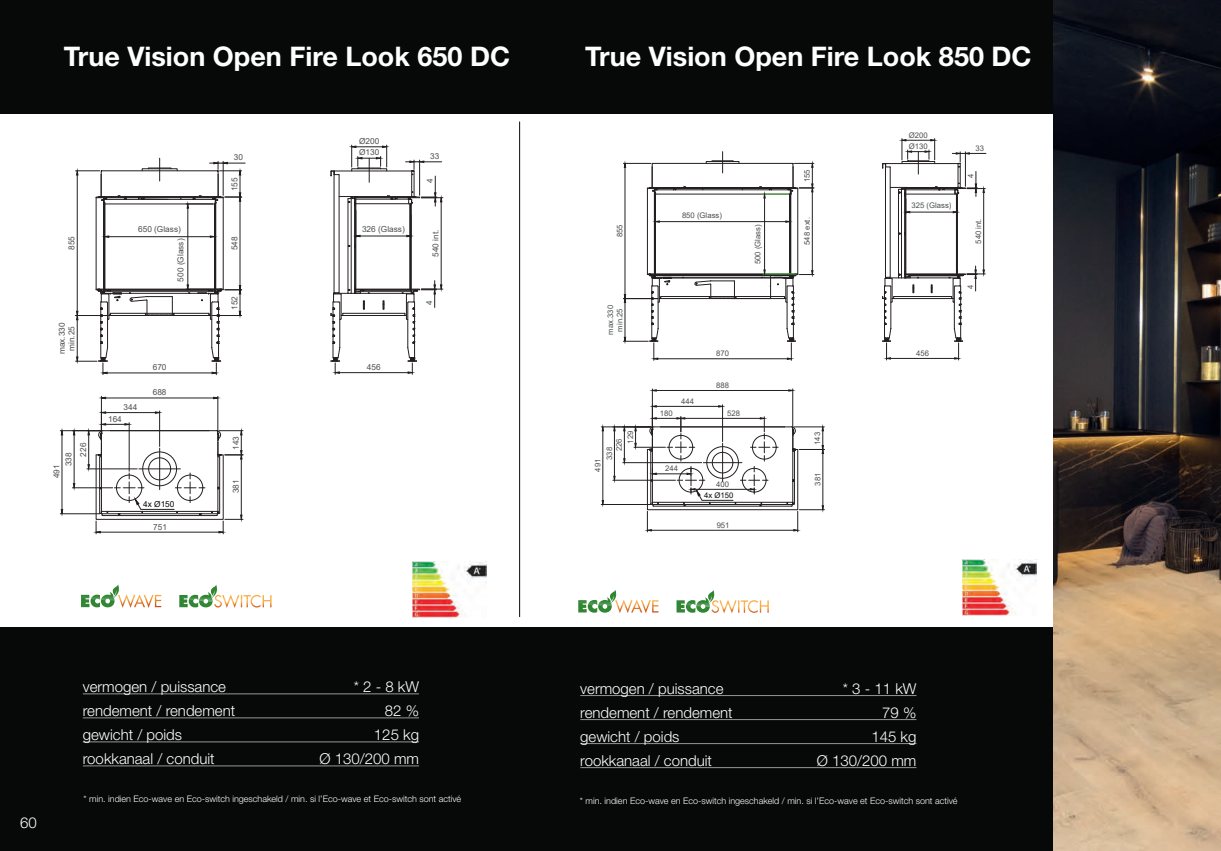
<style>
.page{position:relative;width:1221px;height:851px;background:#fff}
.page>*{position:absolute;margin:0;border:0;box-sizing:border-box;transform-origin:0 0}
.t1{font:700 27px "Helvetica Neue LT Std";color:#fff}
.t2{font:300 15px "Helvetica Neue LT Std";color:#fff}
.t3{font:300 9px "Helvetica Neue LT Std";color:#fff}
.t4{font:8.25px/9.9px "Arial";color:#4b4e50;text-align:center}
.t5{font:8.25px "Arial";color:#030505}
.t6{font:7.65px/9.3px "Arial";color:#4b4e50;text-align:center}
.t7{font:7.65px "Arial";color:#030505}
</style>
<div class="page">
<div style="left:0;top:0;width:1220px;height:850px;background:#070909"></div>
<div style="left:0;top:114px;width:1220px;height:512px;background:#fff"></div>
<img style="left:1053px;top:0;width:167px;height:850px">
<img style="left:412px;top:561px;width:74px;height:56px">
<hr style="left:519px;top:121px;width:1px;height:496px;background:#070909">
<img style="left:962px;top:559px;width:74px;height:56px">
<svg style="left:179px;top:584px;width:92px;height:24px"></svg>
<svg style="left:81px;top:584px;width:80px;height:24px"></svg>
<svg style="left:676px;top:590px;width:92px;height:23px"></svg>
<svg style="left:578px;top:590px;width:80px;height:23px"></svg>
<hr style="left:214px;top:204px;width:1px;height:85px;background:#231f20">
<hr style="left:104px;top:204px;width:1px;height:85px;background:#231f20">
<hr style="left:96px;top:198px;width:1px;height:91px;background:#231f20">
<hr style="left:103px;top:198px;width:1px;height:91px;background:#231f20">
<hr style="left:223px;top:198px;width:1px;height:91px;background:#231f20">
<hr style="left:215px;top:198px;width:1px;height:91px;background:#231f20">
<hr style="left:77px;top:175px;width:1px;height:136px;background:#231f20">
<hr style="left:240px;top:201px;width:1px;height:84px;background:#231f20">
<hr style="left:101px;top:396px;width:1px;height:36px;background:#231f20">
<hr style="left:217px;top:396px;width:1px;height:36px;background:#231f20">
<hr style="left:106px;top:397px;width:107px;height:1px;background:#231f20">
<hr style="left:60px;top:430px;width:40px;height:1px;background:#231f20">
<hr style="left:60px;top:513px;width:40px;height:1px;background:#231f20">
<hr style="left:62px;top:435px;width:1px;height:74px;background:#231f20">
<svg style="left:60px;top:430px;width:3px;height:5px"></svg>
<svg style="left:60px;top:508px;width:3px;height:6px"></svg>
<svg style="left:72px;top:411px;width:171px;height:122px"></svg>
<hr style="left:109px;top:236px;width:101px;height:1px;background:#231f20">
<svg style="left:105px;top:235px;width:4px;height:3px"></svg>
<svg style="left:209px;top:235px;width:5px;height:3px"></svg>
<svg style="left:330px;top:145px;width:113px;height:229px"></svg>
<hr style="left:187px;top:208px;width:1px;height:77px;background:#231f20">
<svg style="left:76px;top:158px;width:169px;height:51px"></svg>
<svg style="left:76px;top:284px;width:166px;height:90px"></svg>
<hr style="left:655px;top:194px;width:1px;height:80px;background:#231f20">
<hr style="left:789px;top:194px;width:1px;height:80px;background:#231f20">
<hr style="left:647px;top:188px;width:1px;height:86px;background:#231f20">
<hr style="left:654px;top:188px;width:1px;height:86px;background:#231f20">
<hr style="left:797px;top:188px;width:1px;height:86px;background:#231f20">
<hr style="left:790px;top:194px;width:1px;height:80px;background:#231f20">
<hr style="left:624px;top:167px;width:1px;height:127px;background:#231f20">
<hr style="left:812px;top:192px;width:1px;height:78px;background:#231f20">
<hr style="left:652px;top:389px;width:1px;height:39px;background:#231f20">
<hr style="left:792px;top:389px;width:1px;height:39px;background:#231f20">
<hr style="left:656px;top:390px;width:132px;height:1px;background:#231f20">
<svg style="left:651px;top:389px;width:6px;height:3px"></svg>
<svg style="left:788px;top:389px;width:5px;height:3px"></svg>
<hr style="left:613px;top:480px;width:62px;height:1px;background:#231f20">
<hr style="left:614px;top:431px;width:1px;height:45px;background:#231f20">
<svg style="left:613px;top:427px;width:3px;height:4px"></svg>
<svg style="left:613px;top:475px;width:3px;height:6px"></svg>
<hr style="left:601px;top:426px;width:50px;height:1px;background:#231f20">
<hr style="left:601px;top:504px;width:50px;height:1px;background:#231f20">
<hr style="left:602px;top:431px;width:1px;height:69px;background:#231f20">
<svg style="left:601px;top:426px;width:3px;height:5px"></svg>
<svg style="left:601px;top:499px;width:3px;height:5px"></svg>
<svg style="left:622px;top:405px;width:202px;height:126px"></svg>
<svg style="left:882px;top:139px;width:103px;height:221px"></svg>
<hr style="left:764px;top:198px;width:1px;height:72px;background:#231f20">
<svg style="left:623px;top:152px;width:190px;height:71px"></svg>
<svg style="left:623px;top:269px;width:190px;height:91px"></svg>
<hr style="left:83px;top:693px;width:336px;height:1px;background:#939598">
<hr style="left:83px;top:717px;width:336px;height:1px;background:#939598">
<hr style="left:83px;top:741px;width:336px;height:1px;background:#939598">
<hr style="left:83px;top:765px;width:336px;height:1px;background:#939598">
<hr style="left:580px;top:695px;width:336px;height:1px;background:#939598">
<hr style="left:580px;top:719px;width:336px;height:1px;background:#939598">
<hr style="left:580px;top:743px;width:336px;height:1px;background:#939598">
<hr style="left:580px;top:767px;width:336px;height:1px;background:#939598">
<h1 class="t1" style="left:64px;top:40px;width:448px">True Vision Open Fire Look 650 DC</h1>
<h1 class="t1" style="left:585px;top:40px;width:448px">True Vision Open Fire Look 850 DC</h1>
<p class="t4" style="left:359px;top:136px;width:22px">Ø200</p>
<p class="t4" style="left:359px;top:147px;width:22px">Ø130</p>
<p class="t4" style="left:234px;top:152px;width:11px">30</p>
<p class="t4" style="left:430px;top:151px;width:11px">33</p>
<p class="t4" style="left:229px;top:191px;width:15px;rotate:-90deg">155</p>
<p class="t4" style="left:425px;top:183px;width:6px;rotate:-90deg">4</p>
<p class="t4" style="left:138px;top:224px;width:44px">650 (Glass)</p>
<p class="t4" style="left:362px;top:224px;width:44px">326 (Glass)</p>
<p class="t4" style="left:176px;top:281px;width:44px;rotate:-90deg">500 (Glass)</p>
<p class="t4" style="left:67px;top:250px;width:15px;rotate:-90deg">855</p>
<p class="t4" style="left:229px;top:250px;width:15px;rotate:-90deg">548</p>
<p class="t4" style="left:57px;top:354px;width:33px;rotate:-90deg">max.330 min.25</p>
<p class="t4" style="left:64px;top:466px;width:15px;rotate:-90deg">338</p>
<p class="t4" style="left:51px;top:478px;width:15px;rotate:-90deg">491</p>
<p class="t4" style="left:78px;top:456px;width:15px;rotate:-90deg">226</p>
<p class="t4" style="left:229px;top:310px;width:15px;rotate:-90deg">152</p>
<p class="t4" style="left:153px;top:362px;width:15px">670</p>
<p class="t4" style="left:367px;top:362px;width:15px">456</p>
<p class="t4" style="left:124px;top:402px;width:15px">344</p>
<p class="t4" style="left:108px;top:414px;width:15px">164</p>
<p class="t4" style="left:153px;top:387px;width:15px">688</p>
<p class="t5" style="left:143px;top:498px;width:33px">4x Ø150</p>
<p class="t4" style="left:153px;top:521px;width:15px">751</p>
<p class="t4" style="left:231px;top:450px;width:15px;rotate:-90deg">143</p>
<p class="t4" style="left:231px;top:493px;width:15px;rotate:-90deg">381</p>
<p class="t4" style="left:430px;top:257px;width:29px;rotate:-90deg">540 int.</p>
<p class="t4" style="left:424px;top:305px;width:6px;rotate:-90deg">4</p>
<p class="t6" style="left:615px;top:237px;width:14px;rotate:-90deg">855</p>
<p class="t6" style="left:606px;top:335px;width:31px;rotate:-90deg">max.330 min.25</p>
<p class="t6" style="left:625px;top:443px;width:14px;rotate:-90deg">129</p>
<p class="t6" style="left:614px;top:451px;width:14px;rotate:-90deg">226</p>
<p class="t6" style="left:604px;top:460px;width:14px;rotate:-90deg">338</p>
<p class="t6" style="left:593px;top:471px;width:14px;rotate:-90deg">491</p>
<p class="t6" style="left:682px;top:210px;width:41px">850 (Glass)</p>
<p class="t6" style="left:753px;top:264px;width:41px;rotate:-90deg">500 (Glass)</p>
<p class="t6" style="left:908px;top:130px;width:20px">Ø200</p>
<p class="t6" style="left:908px;top:142px;width:20px">Ø130</p>
<p class="t6" style="left:975px;top:143px;width:10px">33</p>
<p class="t6" style="left:802px;top:182px;width:14px;rotate:-90deg">155</p>
<p class="t6" style="left:802px;top:245px;width:29px;rotate:-90deg">548 ext.</p>
<p class="t6" style="left:973px;top:244px;width:27px;rotate:-90deg">540 int.</p>
<p class="t6" style="left:966px;top:178px;width:6px;rotate:-90deg">4</p>
<p class="t6" style="left:911px;top:201px;width:41px">325 (Glass)</p>
<p class="t6" style="left:965px;top:289px;width:6px;rotate:-90deg">4</p>
<p class="t6" style="left:660px;top:408px;width:14px">180</p>
<p class="t6" style="left:681px;top:396px;width:14px">444</p>
<p class="t6" style="left:665px;top:464px;width:14px">244</p>
<p class="t6" style="left:716px;top:349px;width:14px">870</p>
<p class="t6" style="left:916px;top:348px;width:14px">456</p>
<p class="t6" style="left:716px;top:380px;width:14px">888</p>
<p class="t6" style="left:727px;top:408px;width:14px">528</p>
<p class="t6" style="left:716px;top:479px;width:14px">400</p>
<p class="t7" style="left:704px;top:489px;width:31px">4x Ø150</p>
<p class="t6" style="left:716px;top:520px;width:14px">951</p>
<p class="t6" style="left:812px;top:445px;width:14px;rotate:-90deg">143</p>
<p class="t6" style="left:813px;top:485px;width:14px;rotate:-90deg">381</p>
<p class="t2" style="left:20px;top:813px;width:18px">60</p>
<p class="t2" style="left:83px;top:677px;width:145px">vermogen / puissance</p>
<p class="t2" style="left:354px;top:677px;width:67px">* 2 - 8 kW</p>
<p class="t2" style="left:83px;top:701px;width:154px">rendement / rendement</p>
<p class="t2" style="left:385px;top:701px;width:36px">82 %</p>
<p class="t2" style="left:83px;top:725px;width:101px">gewicht / poids</p>
<p class="t2" style="left:374px;top:725px;width:47px">125 kg</p>
<p class="t2" style="left:83px;top:749px;width:133px">rookkanaal / conduit</p>
<p class="t2" style="left:319px;top:749px;width:101px">Ø 130/200 mm</p>
<p class="t3" style="left:84px;top:793px;width:379px">* min. indien Eco-wave en Eco-switch ingeschakeld / min. si l’Eco-wave et Eco-switch sont activé</p>
<p class="t2" style="left:580px;top:679px;width:145px">vermogen / puissance</p>
<p class="t2" style="left:842px;top:679px;width:75px">* 3 - 11 kW</p>
<p class="t2" style="left:580px;top:703px;width:154px">rendement / rendement</p>
<p class="t2" style="left:882px;top:703px;width:36px">79 %</p>
<p class="t2" style="left:580px;top:727px;width:101px">gewicht / poids</p>
<p class="t2" style="left:871px;top:727px;width:47px">145 kg</p>
<p class="t2" style="left:580px;top:751px;width:133px">rookkanaal / conduit</p>
<p class="t2" style="left:816px;top:751px;width:101px">Ø 130/200 mm</p>
<p class="t3" style="left:580px;top:795px;width:379px">* min. indien Eco-wave en Eco-switch ingeschakeld / min. si l’Eco-wave et Eco-switch sont activé</p>
</div>
